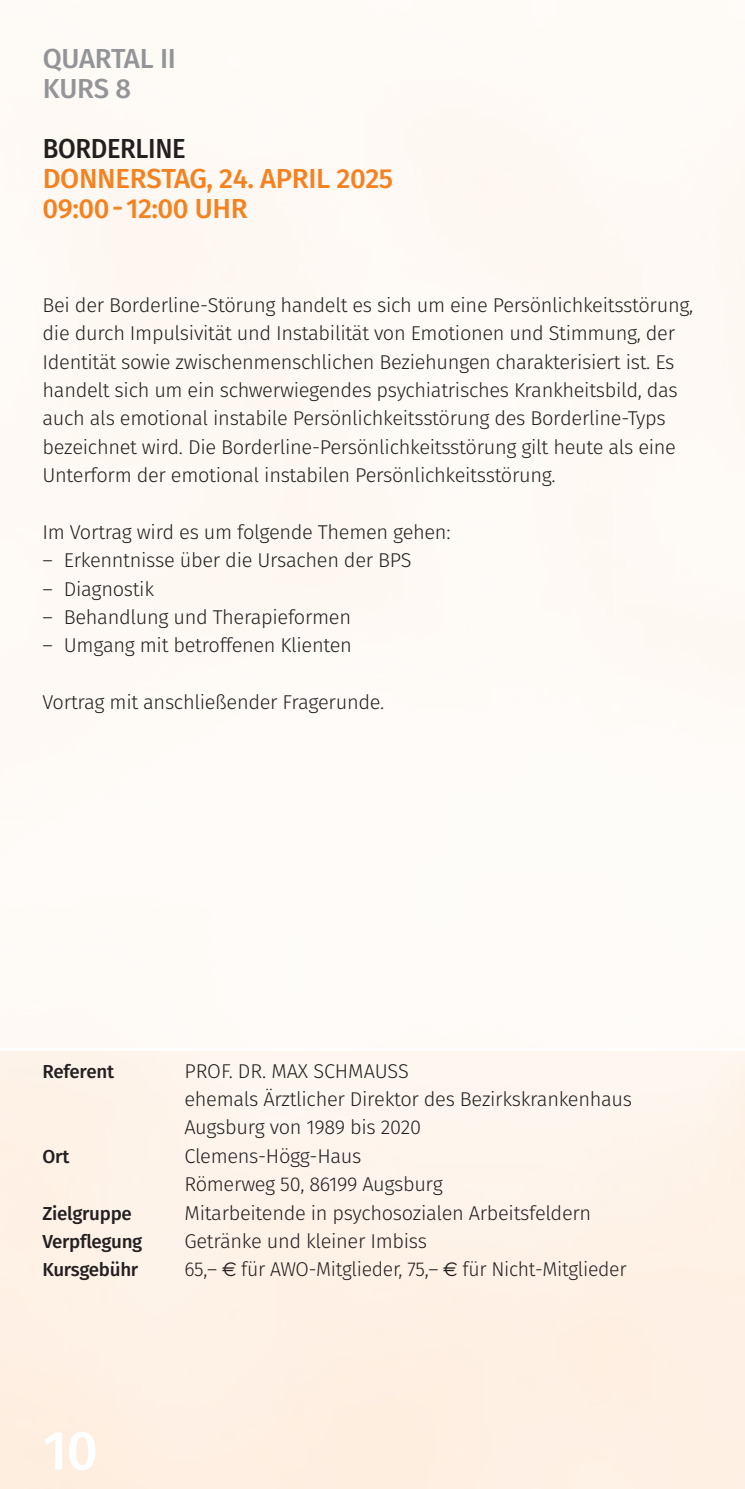
<style>
.page{position:relative;width:745px;height:1489px;background:#fff}
.page>*{position:absolute;margin:0;border:0;box-sizing:border-box;transform-origin:0 0}
.t1{font:500 55px "Fira Sans";color:#fff}
.t2{font:500 27.5px "Fira Sans";letter-spacing:-.01em;color:#f58220}
.t3{font:500 27.5px "Fira Sans";letter-spacing:-.01em;color:#939598}
.t4{font:500 27.5px "Fira Sans";letter-spacing:-.015em;color:#231f20;scale:.93 1}
.t5{font:300 20px/28.2px "Fira Sans";letter-spacing:-.015em;color:#231f20}
.t6{font:500 18.75px "Fira Sans";letter-spacing:-.015em;color:#231f20}
.s1{font-family:"Euro Sans";font-weight:400}
</style>
<div class="page">
<p class="t3" style="left:43px;top:47px;width:135px">QUARTAL II</p>
<p class="t3" style="left:43px;top:78px;width:90px">KURS 8</p>
<p class="t4" style="left:43px;top:137px;width:155px">BORDERLINE</p>
<p class="t2" style="left:43px;top:167px;width:352px">DONNERSTAG, 24. APRIL 2025</p>
<p class="t2" style="left:43px;top:198px;width:206px">09:00-12:00 UHR</p>
<p class="t5" style="left:43px;top:292px;width:651px">Bei der Borderline-Störung handelt es sich um eine Persönlichkeitsstörung, die durch Impulsivität und Instabilität von Emotionen und Stimmung, der Identität sowie zwischenmenschlichen Beziehungen charakterisiert ist. Es handelt sich um ein schwerwiegendes psychiatrisches Krankheitsbild, das auch als emotional instabile Persönlichkeitsstörung des Borderline-Typs bezeichnet wird. Die Borderline-Persönlichkeitsstörung gilt heute als eine Unterform der emotional instabilen Persönlichkeitsstörung.</p>
<p class="t5" style="left:43px;top:519px;width:409px">Im Vortrag wird es um folgende Themen gehen:</p>
<p class="t5" style="left:43px;top:547px;width:370px">– Erkenntnisse über die Ursachen der BPS</p>
<p class="t5" style="left:43px;top:576px;width:113px">– Diagnostik</p>
<p class="t5" style="left:43px;top:604px;width:310px">– Behandlung und Therapieformen</p>
<p class="t5" style="left:43px;top:632px;width:310px">– Umgang mit betroffenen Klienten</p>
<p class="t5" style="left:43px;top:689px;width:343px">Vortrag mit anschließender Fragerunde.</p>
<p class="t6" style="left:43px;top:1063px;width:73px">Referent</p>
<p class="t6" style="left:43px;top:1148px;width:29px">Ort</p>
<p class="t6" style="left:43px;top:1205px;width:91px">Zielgruppe</p>
<p class="t6" style="left:43px;top:1233px;width:101px">Verpflegung</p>
<p class="t6" style="left:43px;top:1261px;width:97px">Kursgebühr</p>
<p class="t5" style="left:184px;top:1058px;width:226px">PROF. DR. MAX SCHMAUSS</p>
<p class="t5" style="left:184px;top:1086px;width:449px">ehemals Ärztlicher Direktor des Bezirkskrankenhaus</p>
<p class="t5" style="left:184px;top:1114px;width:238px">Augsburg von 1989 bis 2020</p>
<p class="t5" style="left:184px;top:1143px;width:178px">Clemens-Högg-Haus</p>
<p class="t5" style="left:184px;top:1171px;width:260px">Römerweg 50, 86199 Augsburg</p>
<p class="t5" style="left:184px;top:1199px;width:408px">Mitarbeitende in psychosozialen Arbeitsfeldern</p>
<p class="t5" style="left:184px;top:1228px;width:244px">Getränke und kleiner Imbiss</p>
<p class="t5" style="left:184px;top:1256px;width:443px">65,– <span class="s1">€</span> für AWO-Mitglieder, 75,– <span class="s1">€</span> für Nicht-Mitglieder</p>
<p class="t1" style="left:43px;top:1427px;width:57px">10</p>
</div>
